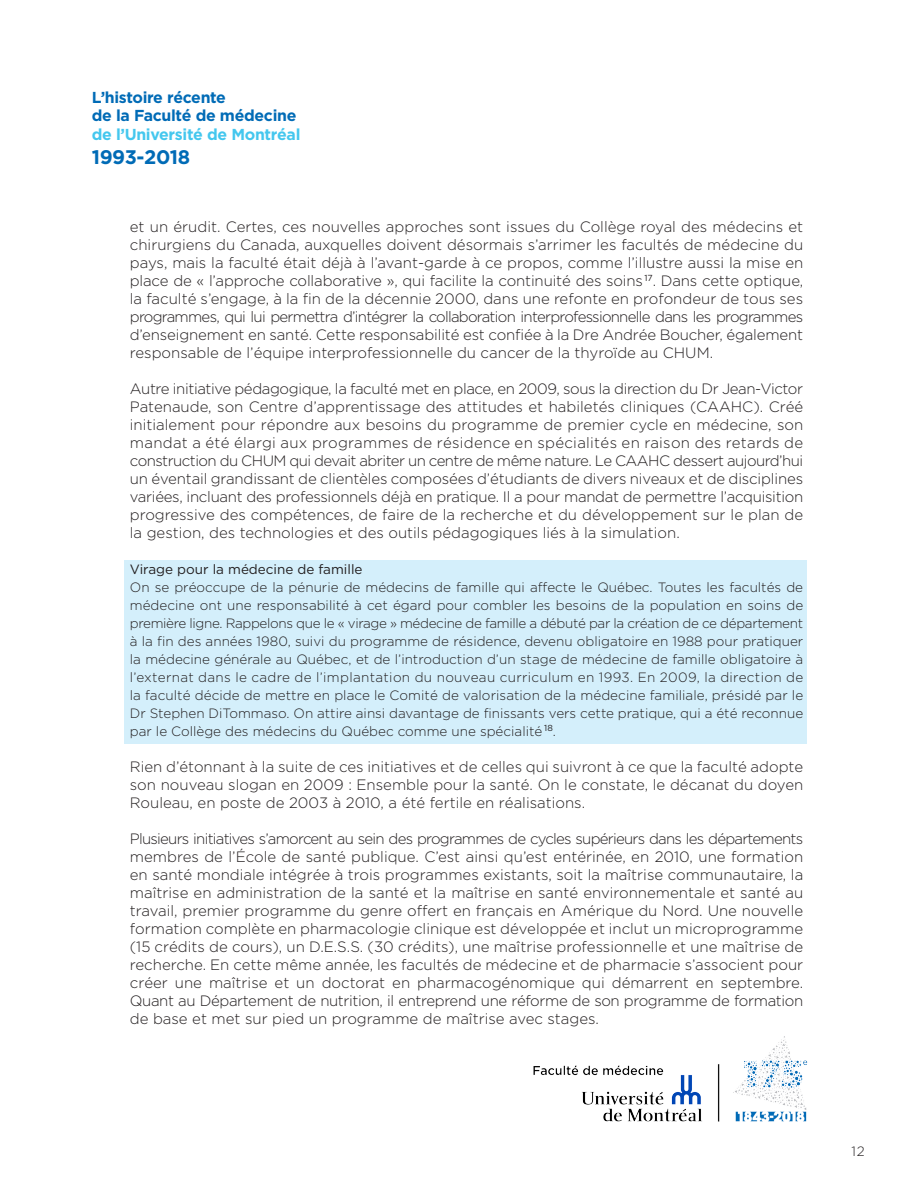
<style>
.page{position:relative;width:918px;height:1188px;background:#fff}
.page>*{position:absolute;margin:0;border:0;box-sizing:border-box;transform-origin:0 0}
.t1{font:700 19.65px "Gotham HTF";letter-spacing:-.02em;color:#006bb6}
.t2{font:700 15.9px/18.1px "Gotham HTF";letter-spacing:-.02em;color:#006bb6}
.t3{font:700 15.9px "Gotham HTF";letter-spacing:-.02em;color:#44c7ee}
.t4{font:300 15px/18px "Gotham HTF";color:#231f20;text-align:justify}
.t5{font:300 13.5px/18px "Gotham HTF";color:#231f20;text-align:justify}
.t6{font:13.5px "Gotham HTF";color:#231f20}
</style>
<div class="page">
<img style="left:533px;top:1036px;width:275px;height:86px">
<div style="left:124px;top:560px;width:683px;height:184px;background:#d4effb"></div>
<p class="t2" style="left:92px;top:88px;width:206px">L’histoire récente<br>de la Faculté de médecine</p>
<p class="t3" style="left:92px;top:125px;width:210px">de l’Université de Montréal</p>
<h1 class="t1" style="left:92px;top:145px;width:100px">1993-2018</h1>
<p class="t4" style="left:130px;top:217px;width:675px">et un érudit. Certes, ces nouvelles approches sont issues du Collège royal des médecins et chirurgiens du Canada, auxquelles doivent désormais s’arrimer les facultés de médecine du pays, mais la faculté était déjà à l’avant-garde à ce propos, comme l’illustre aussi la mise en place de « l’approche collaborative », qui facilite la continuité des soins <sup>17</sup>. Dans cette optique, la faculté s’engage, à la fin de la décennie 2000, dans une refonte en profondeur de tous ses programmes, qui lui permettra d’intégrer la collaboration interprofessionnelle dans les programmes d’enseignement en santé. Cette responsabilité est confiée à la Dre Andrée Boucher, également responsable de l’équipe interprofessionnelle du cancer de la thyroïde au CHUM.</p>
<p class="t4" style="left:130px;top:379px;width:675px">Autre initiative pédagogique, la faculté met en place, en 2009, sous la direction du Dr Jean-Victor Patenaude, son Centre d’apprentissage des attitudes et habiletés cliniques (CAAHC). Créé initialement pour répondre aux besoins du programme de premier cycle en médecine, son mandat a été élargi aux programmes de résidence en spécialités en raison des retards de construction du CHUM qui devait abriter un centre de même nature. Le CAAHC dessert aujourd’hui un éventail grandissant de clientèles composées d’étudiants de divers niveaux et de disciplines variées, incluant des professionnels déjà en pratique. Il a pour mandat de permettre l’acquisition progressive des compétences, de faire de la recherche et du développement sur le plan de la gestion, des technologies et des outils pédagogiques liés à la simulation.</p>
<p class="t6" style="left:130px;top:562px;width:234px">Virage pour la médecine de famille</p>
<p class="t5" style="left:130px;top:578px;width:675px">On se préoccupe de la pénurie de médecins de famille qui affecte le Québec. Toutes les facultés de médecine ont une responsabilité à cet égard pour combler les besoins de la population en soins de première ligne. Rappelons que le « virage » médecine de famille a débuté par la création de ce département à la fin des années 1980, suivi du programme de résidence, devenu obligatoire en 1988 pour pratiquer la médecine générale au Québec, et de l’introduction d’un stage de médecine de famille obligatoire à l’externat dans le cadre de l’implantation du nouveau curriculum en 1993. En 2009, la direction de la faculté décide de mettre en place le Comité de valorisation de la médecine familiale, présidé par le Dr Stephen DiTommaso. On attire ainsi davantage de finissants vers cette pratique, qui a été reconnue par le Collège des médecins du Québec comme une spécialité <sup>18</sup>.</p>
<p class="t4" style="left:130px;top:757px;width:675px">Rien d’étonnant à la suite de ces initiatives et de celles qui suivront à ce que la faculté adopte son nouveau slogan en 2009 : Ensemble pour la santé. On le constate, le décanat du doyen Rouleau, en poste de 2003 à 2010, a été fertile en réalisations.</p>
<p class="t4" style="left:130px;top:829px;width:675px">Plusieurs initiatives s’amorcent au sein des programmes de cycles supérieurs dans les départements membres de l’École de santé publique. C’est ainsi qu’est entérinée, en 2010, une formation en santé mondiale intégrée à trois programmes existants, soit la maîtrise communautaire, la maîtrise en administration de la santé et la maîtrise en santé environnementale et santé au travail, premier programme du genre offert en français en Amérique du Nord. Une nouvelle formation complète en pharmacologie clinique est développée et inclut un microprogramme (15 crédits de cours), un D.E.S.S. (30 crédits), une maîtrise professionnelle et une maîtrise de recherche. En cette même année, les facultés de médecine et de pharmacie s’associent pour créer une maîtrise et un doctorat en pharmacogénomique qui démarrent en septembre.<br>Quant au Département de nutrition, il entreprend une réforme de son programme de formation de base et met sur pied un programme de maîtrise avec stages.</p>
<p class="t5" style="left:851px;top:1142px;width:15px">12</p>
</div>
